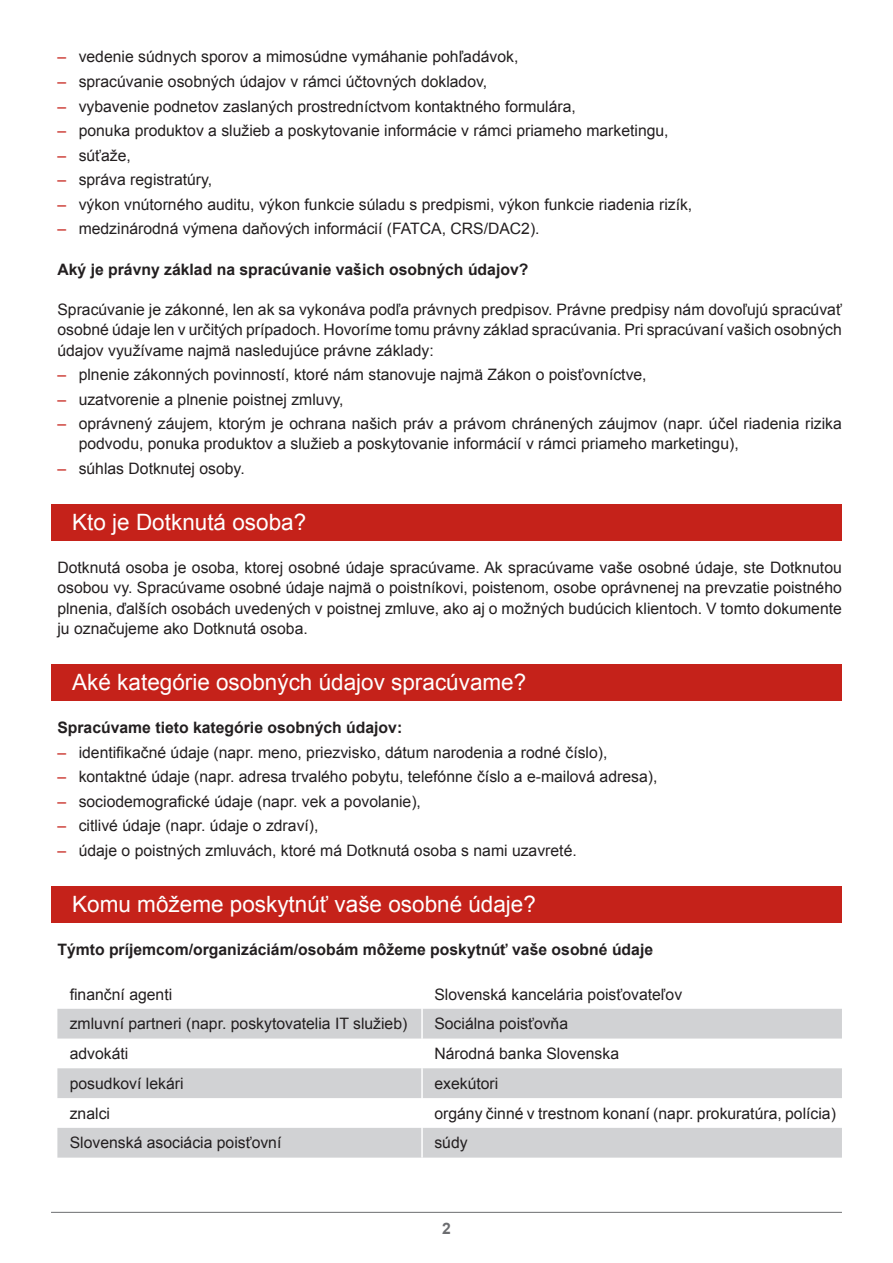
<style>
.page{position:relative;width:893px;height:1263px;background:#fff}
.page>*{position:absolute;margin:0;border:0;box-sizing:border-box;transform-origin:0 0}
.t1{font:22.5px "Arial";color:#fff}
.t2{font:15.75px/20.2px "Arial";color:#231f20;text-align:justify}
.t3{font:700 15.75px "Arial";color:#231f20}
.t4{font:700 15.75px "Arial";color:#6c6d70}
.s1{color:#c5221a}
</style>
<div class="page">
<hr style="left:51px;top:1212px;width:791px;height:1px;background:#6c6d70">
<svg style="left:57px;top:1009px;width:785px;height:148px;fill:#d1d2d4"></svg>
<hr style="left:421px;top:1009px;width:2px;height:29px;background:#fff">
<hr style="left:421px;top:1038px;width:2px;height:30px;background:#fff">
<hr style="left:421px;top:1068px;width:2px;height:30px;background:#fff">
<hr style="left:421px;top:1098px;width:2px;height:30px;background:#fff">
<hr style="left:421px;top:1128px;width:2px;height:29px;background:#fff">
<div style="left:51px;top:504px;width:791px;height:36px;background:#c5221a"></div>
<div style="left:51px;top:664px;width:791px;height:37px;background:#c5221a"></div>
<div style="left:51px;top:886px;width:791px;height:36px;background:#c5221a"></div>
<p class="t2" style="left:57px;top:47px;width:462px"><span class="s1">–</span> vedenie súdnych sporov a mimosúdne vymáhanie pohľadávok,</p>
<p class="t2" style="left:57px;top:71px;width:431px"><span class="s1">–</span> spracúvanie osobných údajov v rámci účtovných dokladov,</p>
<p class="t2" style="left:57px;top:96px;width:520px"><span class="s1">–</span> vybavenie podnetov zaslaných prostredníctvom kontaktného formulára,</p>
<p class="t2" style="left:57px;top:120px;width:613px"><span class="s1">–</span> ponuka produktov a služieb a poskytovanie informácie v rámci priameho marketingu,</p>
<p class="t2" style="left:57px;top:145px;width:75px"><span class="s1">–</span> súťaže,</p>
<p class="t2" style="left:57px;top:169px;width:156px"><span class="s1">–</span> správa registratúry,</p>
<p class="t2" style="left:57px;top:194px;width:636px"><span class="s1">–</span> výkon vnútorného auditu, výkon funkcie súladu s predpismi, výkon funkcie riadenia rizík,</p>
<p class="t2" style="left:57px;top:218px;width:484px"><span class="s1">–</span> medzinárodná výmena daňových informácií (FATCA, CRS/DAC2).</p>
<p class="t3" style="left:57px;top:260px;width:472px">Aký je právny základ na spracúvanie vašich osobných údajov?</p>
<p class="t2" style="left:57px;top:299px;width:786px">Spracúvanie je zákonné, len ak sa vykonáva podľa právnych predpisov. Právne predpisy nám dovoľujú spracúvať osobné údaje len v určitých prípadoch. Hovoríme tomu právny základ spracúvania. Pri spracúvaní vašich osobných údajov využívame najmä nasledujúce právne základy:</p>
<p class="t2" style="left:57px;top:364px;width:591px"><span class="s1">–</span> plnenie zákonných povinností, ktoré nám stanovuje najmä Zákon o poisťovníctve,</p>
<p class="t2" style="left:57px;top:389px;width:288px"><span class="s1">–</span> uzatvorenie a plnenie poistnej zmluvy,</p>
<p class="t2" style="left:79px;top:413px;width:765px;text-indent:-21px"><span class="s1">–</span> oprávnený záujem, ktorým je ochrana našich práv a právom chránených záujmov (napr. účel riadenia rizika podvodu, ponuka produktov a služieb a poskytovanie informácií v rámci priameho marketingu),</p>
<p class="t2" style="left:57px;top:458px;width:189px"><span class="s1">–</span> súhlas Dotknutej osoby.</p>
<h1 class="t1" style="left:72px;top:510px;width:235px">Kto je Dotknutá osoba?</h1>
<p class="t2" style="left:57px;top:558px;width:786px">Dotknutá osoba je osoba, ktorej osobné údaje spracúvame. Ak spracúvame vaše osobné údaje, ste Dotknutou osobou vy. Spracúvame osobné údaje najmä o poistníkovi, poistenom, osobe oprávnenej na prevzatie poistného plnenia, ďalších osobách uvedených v poistnej zmluve, ako aj o možných budúcich klientoch. V tomto dokumente ju označujeme ako Dotknutá osoba.</p>
<h1 class="t1" style="left:72px;top:670px;width:455px">Aké kategórie osobných údajov spracúvame?</h1>
<p class="t3" style="left:57px;top:719px;width:346px">Spracúvame tieto kategórie osobných údajov:</p>
<p class="t2" style="left:57px;top:742px;width:552px"><span class="s1">–</span> identifikačné údaje (napr. meno, priezvisko, dátum narodenia a rodné číslo),</p>
<p class="t2" style="left:57px;top:767px;width:601px"><span class="s1">–</span> kontaktné údaje (napr. adresa trvalého pobytu, telefónne číslo a e-mailová adresa),</p>
<p class="t2" style="left:57px;top:791px;width:365px"><span class="s1">–</span> sociodemografické údaje (napr. vek a povolanie),</p>
<p class="t2" style="left:57px;top:816px;width:263px"><span class="s1">–</span> citlivé údaje (napr. údaje o zdraví),</p>
<p class="t2" style="left:57px;top:840px;width:521px"><span class="s1">–</span> údaje o poistných zmluvách, ktoré má Dotknutá osoba s nami uzavreté.</p>
<h1 class="t1" style="left:72px;top:892px;width:465px">Komu môžeme poskytnúť vaše osobné údaje?</h1>
<p class="t3" style="left:57px;top:941px;width:597px">Týmto príjemcom/organizáciám/osobám môžeme poskytnúť vaše osobné údaje</p>
<p class="t2" style="left:70px;top:984px;width:104px">finanční agenti</p>
<p class="t2" style="left:434px;top:984px;width:249px">Slovenská kancelária poisťovateľov</p>
<p class="t2" style="left:70px;top:1014px;width:339px">zmluvní partneri (napr. poskytovatelia IT služieb)</p>
<p class="t2" style="left:434px;top:1014px;width:135px">Sociálna poisťovňa</p>
<p class="t2" style="left:70px;top:1043px;width:60px">advokáti</p>
<p class="t2" style="left:434px;top:1043px;width:186px">Národná banka Slovenska</p>
<p class="t2" style="left:70px;top:1073px;width:115px">posudkoví lekári</p>
<p class="t2" style="left:434px;top:1073px;width:65px">exekútori</p>
<p class="t2" style="left:70px;top:1103px;width:42px">znalci</p>
<p class="t2" style="left:434px;top:1103px;width:403px">orgány činné v trestnom konaní (napr. prokuratúra, polícia)</p>
<p class="t2" style="left:70px;top:1133px;width:213px">Slovenská asociácia poisťovní</p>
<p class="t2" style="left:434px;top:1133px;width:35px">súdy</p>
<p class="t4" style="left:442px;top:1220px;width:10px">2</p>
</div>
